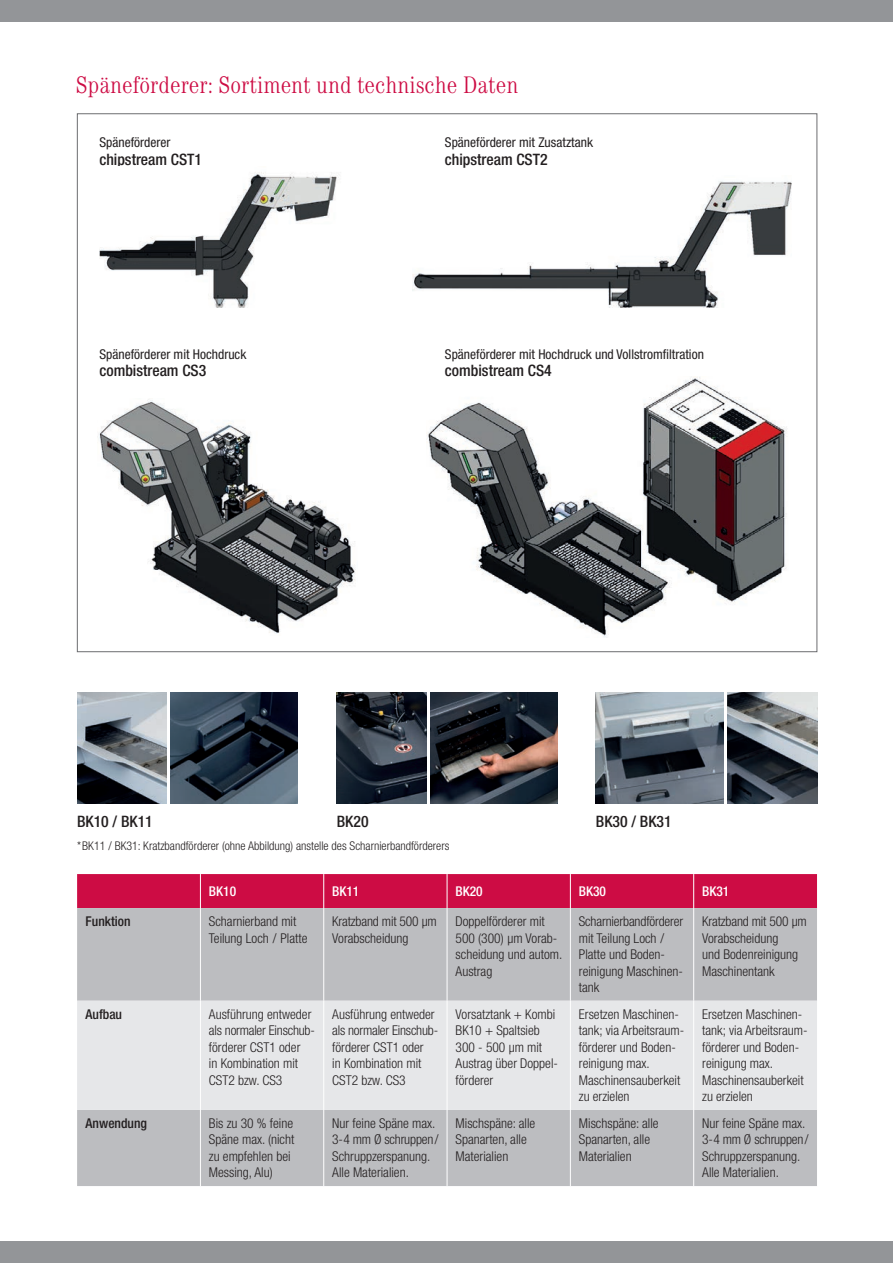
<style>
.page{position:relative;width:893px;height:1263px;background:#fff}
.page>*{position:absolute;margin:0;border:0;box-sizing:border-box;transform-origin:0 0}
.t1{font:300 condensed 24px "Century Std";color:#cd0c44}
.t2{font:500 condensed 15.75px "Helvetica Neue LT Std";color:#231f20}
.t3{font:300 condensed 13.5px/16.5px "Helvetica Neue LT Std";color:#231f20}
.t4{font:condensed 13.5px "Helvetica Neue LT Std";color:#231f20}
.t5{font:500 condensed 13.5px "Helvetica Neue LT Std";color:#231f20}
.t6{font:500 condensed 13.5px "Helvetica Neue LT Std";color:#fff}
.t7{font:300 condensed 12px "Helvetica Neue LT Std";color:#231f20}
</style>
<div class="page">
<div style="left:0;top:0;width:893px;height:21px;background:#939598"></div>
<div style="left:0;top:1242px;width:893px;height:21px;background:#939598"></div>
<img style="left:426px;top:376px;width:361px;height:261px">
<div style="left:77px;top:874px;width:740px;height:34px;background:#cd0c44"></div>
<div style="left:77px;top:908px;width:740px;height:278px;background:#bcbdc0"></div>
<div style="left:77px;top:1001px;width:740px;height:109px;background:#e6e7e9"></div>
<hr style="left:200px;top:874px;width:1px;height:34px;background:#fff">
<hr style="left:323px;top:874px;width:1px;height:34px;background:#fff">
<hr style="left:447px;top:874px;width:1px;height:34px;background:#fff">
<hr style="left:570px;top:874px;width:1px;height:34px;background:#fff">
<hr style="left:693px;top:874px;width:1px;height:34px;background:#fff">
<hr style="left:200px;top:908px;width:1px;height:93px;background:#fff">
<hr style="left:323px;top:908px;width:1px;height:93px;background:#fff">
<hr style="left:447px;top:908px;width:1px;height:93px;background:#fff">
<hr style="left:570px;top:908px;width:1px;height:93px;background:#fff">
<hr style="left:693px;top:908px;width:1px;height:93px;background:#fff">
<hr style="left:200px;top:1110px;width:1px;height:76px;background:#fff">
<hr style="left:323px;top:1110px;width:1px;height:76px;background:#fff">
<hr style="left:447px;top:1110px;width:1px;height:76px;background:#fff">
<hr style="left:570px;top:1110px;width:1px;height:76px;background:#fff">
<hr style="left:693px;top:1110px;width:1px;height:76px;background:#fff">
<hr style="left:200px;top:1001px;width:1px;height:109px;background:#fff">
<hr style="left:323px;top:1001px;width:1px;height:109px;background:#fff">
<hr style="left:447px;top:1001px;width:1px;height:109px;background:#fff">
<hr style="left:570px;top:1001px;width:1px;height:109px;background:#fff">
<hr style="left:693px;top:1001px;width:1px;height:109px;background:#fff">
<img style="left:99px;top:399px;width:257px;height:235px">
<img style="left:77px;top:692px;width:89px;height:111px">
<img style="left:170px;top:692px;width:128px;height:111px">
<img style="left:337px;top:692px;width:89px;height:111px">
<img style="left:430px;top:692px;width:128px;height:111px">
<img style="left:728px;top:692px;width:89px;height:111px">
<img style="left:596px;top:692px;width:127px;height:111px">
<img style="left:413px;top:181px;width:378px;height:126px">
<img style="left:99px;top:172px;width:238px;height:135px">
<h1 class="t1" style="left:76px;top:71px;width:444px">Späneförderer: Sortiment und technische Daten</h1>
<p class="t4" style="left:99px;top:135px;width:72px">Späneförderer</p>
<p class="t2" style="left:99px;top:150px;width:104px">chipstream CST1</p>
<p class="t4" style="left:99px;top:346px;width:148px">Späneförderer mit Hochdruck</p>
<p class="t2" style="left:99px;top:361px;width:108px">combistream CS3</p>
<p class="t4" style="left:445px;top:135px;width:150px">Späneförderer mit Zusatztank</p>
<p class="t2" style="left:445px;top:150px;width:104px">chipstream CST2</p>
<p class="t4" style="left:445px;top:346px;width:260px">Späneförderer mit Hochdruck und Vollstromfiltration</p>
<p class="t2" style="left:445px;top:361px;width:108px">combistream CS4</p>
<p class="t2" style="left:77px;top:812px;width:77px">BK10 / BK11</p>
<p class="t2" style="left:337px;top:812px;width:33px">BK20</p>
<p class="t2" style="left:596px;top:812px;width:77px">BK30 / BK31</p>
<p class="t7" style="left:77px;top:838px;width:374px">*BK11 / BK31: Kratzbandförderer (ohne Abbildung) anstelle des Scharnierbandförderers</p>
<p class="t6" style="left:209px;top:883px;width:29px">BK10</p>
<p class="t6" style="left:332px;top:883px;width:29px">BK11</p>
<p class="t6" style="left:456px;top:883px;width:29px">BK20</p>
<p class="t6" style="left:579px;top:883px;width:29px">BK30</p>
<p class="t6" style="left:702px;top:883px;width:29px">BK31</p>
<p class="t5" style="left:86px;top:913px;width:46px">Funktion</p>
<p class="t3" style="left:209px;top:913px;width:100px">Scharnierband mit<br>Teilung Loch / Platte</p>
<p class="t3" style="left:332px;top:913px;width:106px">Kratzband mit 500 µm<br>Vorabscheidung</p>
<p class="t3" style="left:456px;top:913px;width:108px">Doppelförderer mit<br>500 (300) µm Vorab&shy;scheidung und autom.<br>Austrag</p>
<p class="t3" style="left:579px;top:913px;width:106px">Scharnierbandförderer mit Teilung Loch /<br>Platte und Boden&shy;reinigung Maschinen&shy;tank</p>
<p class="t3" style="left:702px;top:913px;width:106px">Kratzband mit 500 µm<br>Vorabscheidung<br>und Bodenreinigung<br>Maschinentank</p>
<p class="t5" style="left:86px;top:1006px;width:38px">Aufbau</p>
<p class="t3" style="left:209px;top:1006px;width:107px">Ausführung entweder als normaler Einschub&shy;förderer CST1 oder<br>in Kombination mit<br>CST2 bzw. CS3</p>
<p class="t3" style="left:332px;top:1006px;width:107px">Ausführung entweder als normaler Einschub&shy;förderer CST1 oder<br>in Kombination mit<br>CST2 bzw. CS3</p>
<p class="t3" style="left:456px;top:1006px;width:104px">Vorsatztank + Kombi<br>BK10 + Spaltsieb<br>300 - 500 µm mit<br>Austrag über Doppel&shy;förderer</p>
<p class="t3" style="left:579px;top:1006px;width:107px">Ersetzen Maschinen&shy;tank; via Arbeitsraum&shy;förderer und Boden&shy;reinigung max.<br>Maschinensauberkeit zu erzielen</p>
<p class="t3" style="left:702px;top:1006px;width:107px">Ersetzen Maschinen&shy;tank; via Arbeitsraum&shy;förderer und Boden&shy;reinigung max.<br>Maschinensauberkeit zu erzielen</p>
<p class="t5" style="left:86px;top:1115px;width:63px">Anwendung</p>
<p class="t3" style="left:209px;top:1115px;width:87px">Bis zu 30 % feine<br>Späne max. (nicht zu empfehlen bei<br>Messing, Alu)</p>
<p class="t3" style="left:332px;top:1115px;width:108px">Nur feine Späne max.<br>3-4 mm Ø schruppen/<br>Schruppzerspanung.<br>Alle Materialien.</p>
<p class="t3" style="left:456px;top:1115px;width:81px">Mischspäne: alle<br>Spanarten, alle<br>Materialien</p>
<p class="t3" style="left:579px;top:1115px;width:81px">Mischspäne: alle<br>Spanarten, alle<br>Materialien</p>
<p class="t3" style="left:702px;top:1115px;width:108px">Nur feine Späne max.<br>3-4 mm Ø schruppen/<br>Schruppzerspanung.<br>Alle Materialien.</p>
</div>
